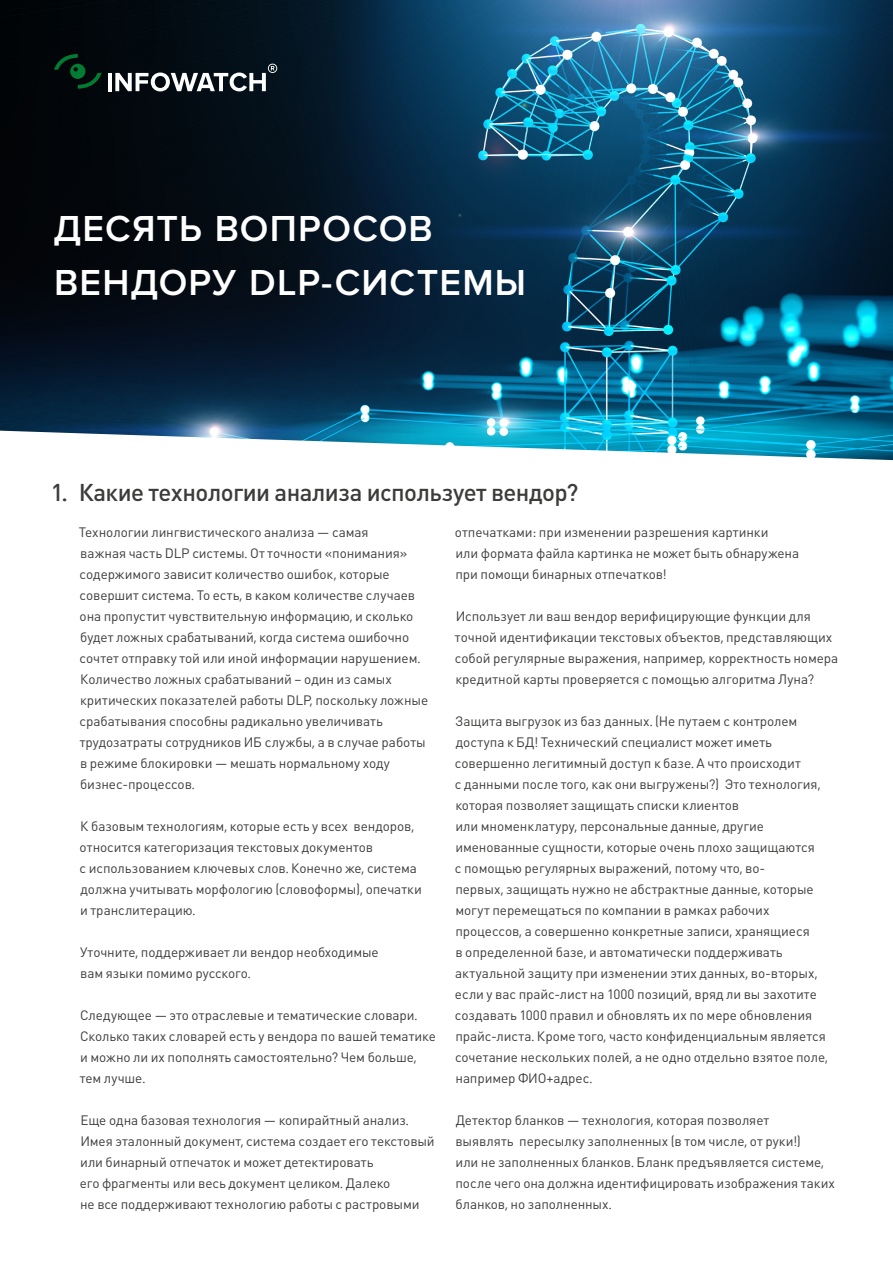
<style>
.page{position:relative;width:893px;height:1263px;background:#fff}
.page>*{position:absolute;margin:0;border:0;box-sizing:border-box;transform-origin:0 0}
.t1{font:600 37.5px/54px "Proxima Nova";letter-spacing:.03em;color:#fff}
.t2{font:500 24px "DIN Pro";letter-spacing:-.025em;color:#3c3c3b}
.t3{font:13.5px/21px "DIN Pro";letter-spacing:-.005em;color:#3c3c3b}
.s1{font-family:"Segoe UI";font-weight:600}
.s2{font-family:"Segoe UI"}
</style>
<div class="page">
<img style="left:0;top:0;width:893px;height:460px">
<svg style="left:54px;top:54px;width:48px;height:35px;background:#012012"></svg>
<hr style="left:108px;top:73px;width:3px;height:18px;background:#fff">
<svg style="left:115px;top:64px;width:162px;height:27px"></svg>
<h1 class="t1" style="left:53px;top:203px;width:474px">ДЕСЯТЬ ВОПРОСОВ<br>ВЕНДОРУ DLP-СИСТЕМЫ</h1>
<h2 class="t2" style="left:51px;top:473px;width:529px">1<span class="s1">.</span> Какие технологии анализа использует вендор?</h2>
<p class="t3" style="left:455px;top:521px;width:346px">отпечатками: при изменении разрешения картинки<br>или формата файла картинка не может быть обнаружена при помощи бинарных отпечатков!</p>
<p class="t3" style="left:455px;top:605px;width:385px">Использует ли ваш вендор верифицирующие функции для точной идентификации текстовых объектов<span class="s2">,</span> представляющих собой регулярные выражения<span class="s2">,</span> например<span class="s2">,</span> корректность номера кредитной карты проверяется с помощью алгоритма Луна?</p>
<p class="t3" style="left:455px;top:710px;width:375px">Защита выгрузок из баз данных<span class="s2">.</span> (Не путаем с контролем доступа к БД! Технический специалист может иметь совершенно легитимный доступ к базе<span class="s2">.</span> А что происходит<br>с данными после того<span class="s2">,</span> как они выгружены?) Это технология<span class="s2">, </span>которая позволяет защищать списки клиентов<br>или мноменклатуру<span class="s2">,</span> персональные данные<span class="s2">,</span> другие именованные сущности<span class="s2">,</span> которые очень плохо защищаются<br>с помощью регулярных выражений<span class="s2">,</span> потому что<span class="s2">,</span> во-<br>первых<span class="s2">,</span> защищать нужно не абстрактные данные<span class="s2">,</span> которые могут перемещаться по компании в рамках рабочих процессов<span class="s2">,</span> а совершенно конкретные записи<span class="s2">,</span> хранящиеся<br>в определенной базе<span class="s2">,</span> и автоматически поддерживать актуальной защиту при изменении этих данных<span class="s2">,</span> во-вторых<span class="s2">, </span>если у вас прайс-лист на 1000 позиций<span class="s2">,</span> вряд ли вы захотите создавать 1000 правил и обновлять их по мере обновления прайс-листа<span class="s2">.</span> Кроме того<span class="s2">,</span> часто конфиденциальным является сочетание нескольких полей<span class="s2">,</span> а не одно отдельно взятое поле<span class="s2">, </span>например ФИО+адрес<span class="s2">.</span></p>
<p class="t3" style="left:455px;top:1109px;width:381px">Детектор бланков — технология<span class="s2">,</span> которая позволяет<br>выявлять пересылку заполненных (в том числе<span class="s2">,</span> от руки!)<br>или не заполненных бланков<span class="s2">.</span> Бланк предъявляется системе<span class="s2">, </span>после чего она должна идентифицировать изображения таких бланков<span class="s2">,</span> но заполненных<span class="s2">.</span></p>
<p class="t3" style="left:79px;top:521px;width:351px">Технологии лингвистического анализа — самая<br>важная часть DLP системы<span class="s2">.</span> От точности «понимания» содержимого зависит количество ошибок<span class="s2">,</span> которые совершит система<span class="s2">.</span> То есть<span class="s2">,</span> в каком количестве случаев она пропустит чувствительную информацию<span class="s2">,</span> и сколько будет ложных срабатываний<span class="s2">,</span> когда система ошибочно сочтет отправку той или иной информации нарушением<span class="s2">.<br></span>Количество ложных срабатываний – один из самых критических показателей работы DLP<span class="s2">,</span> поскольку ложные срабатывания способны радикально увеличивать трудозатраты сотрудников ИБ службы<span class="s2">,</span> а в случае работы в режиме блокировки — мешать нормальному ходу бизнес-процессов<span class="s2">.</span></p>
<p class="t3" style="left:80px;top:815px;width:344px">К базовым технологиям<span class="s2">,</span> которые есть у всех вендоров<span class="s2">, </span>относится категоризация текстовых документов<br>с использованием ключевых слов<span class="s2">.</span> Конечно же<span class="s2">,</span> система должна учитывать морфологию (словоформы)<span class="s2">,</span> опечатки и транслитерацию<span class="s2">.</span></p>
<p class="t3" style="left:80px;top:941px;width:300px">Уточните<span class="s2">,</span> поддерживает ли вендор необходимые вам языки помимо русского<span class="s2">.</span></p>
<p class="t3" style="left:80px;top:1004px;width:358px">Следующее — это отраслевые и тематические словари<span class="s2">.<br></span>Сколько таких словарей есть у вендора по вашей тематике и можно ли их пополнять самостоятельно? Чем больше<span class="s2">, </span>тем лучше<span class="s2">.</span></p>
<p class="t3" style="left:80px;top:1109px;width:357px">Еще одна базовая технология — копирайтный анализ<span class="s2">.<br></span>Имея эталонный документ<span class="s2">,</span> система создает его текстовый или бинарный отпечаток и может детектировать<br>его фрагменты или весь документ целиком<span class="s2">.</span> Далеко<br>не все поддерживают технологию работы с растровыми</p>
</div>
